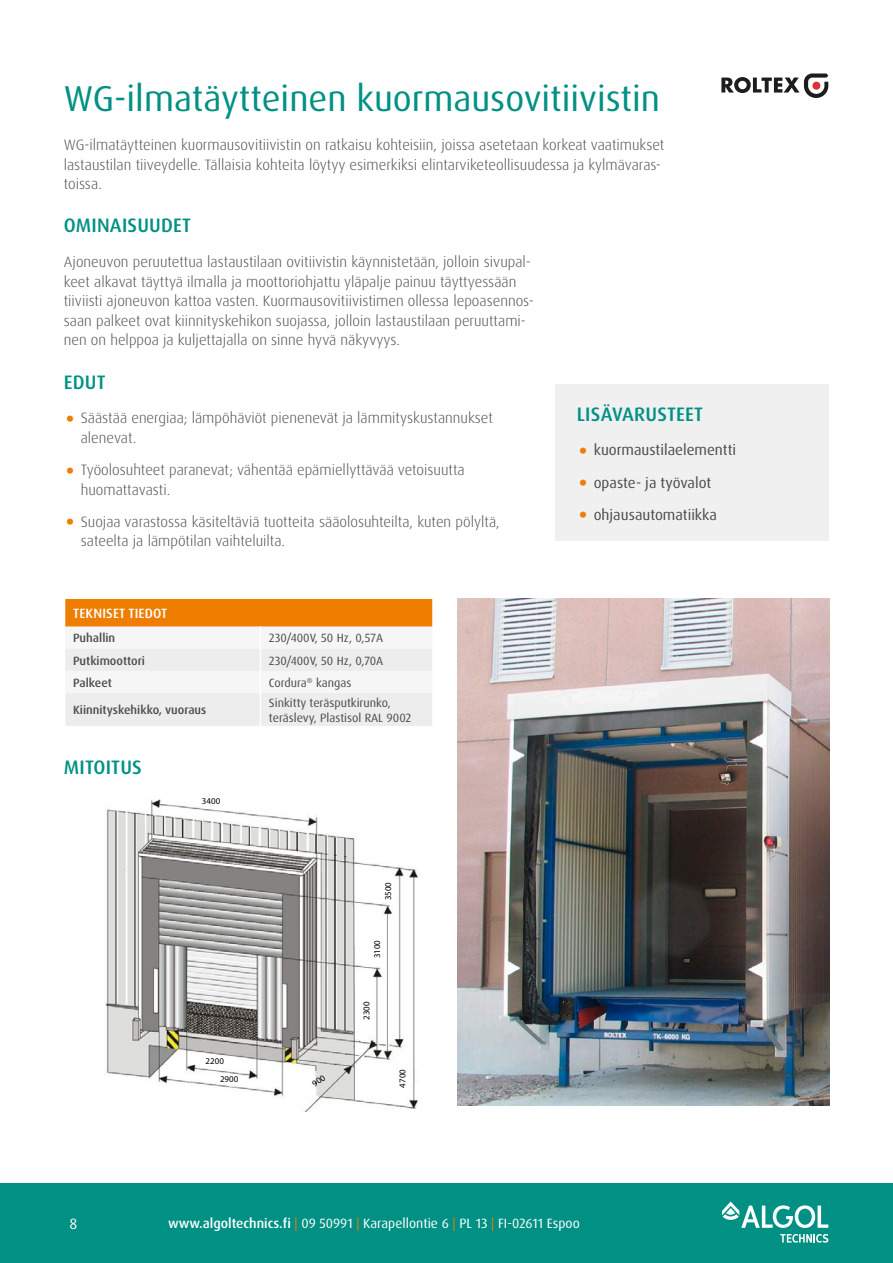
<style>
.page{position:relative;width:893px;height:1263px;background:#fff}
.page>*{position:absolute;margin:0;border:0;box-sizing:border-box;transform-origin:0 0}
.t1{font:36px "Dax Pro";color:#009184}
.t2{font:500 19.5px "Dax Pro";letter-spacing:.01em;color:#009184}
.t3{font:300 15px/19.5px "Dax Pro";color:#4b4b4a}
.t4{font:15px "Dax Pro";color:#4b4b4a}
.t5{font:15px "Dax Pro";color:#fff}
.t6{font:13.5px "Dax Pro";color:#fff}
.t7{font:500 13.5px "Dax Pro";letter-spacing:.01em;color:#fff}
.t8{font:12px/15px "Dax Pro";color:#4b4b4a}
.t9{font:500 12px "Dax Pro";color:#4b4b4a}
.t10{font:700 8.85px "Helvetica";letter-spacing:-.005em;color:#000}
.s1{font-size:43.5px;color:#ef7d00}
.s2{font-weight:300;font-size:43.5px;color:#ef7d00}
.s3{font-weight:500}
.s4{color:#ef7d00}
</style>
<div class="page">
<img style="left:457px;top:599px;width:372px;height:507px">
<div style="left:0;top:1183px;width:893px;height:80px;background:#009184"></div>
<svg style="left:780px;top:1234px;width:48px;height:8px"></svg>
<svg style="left:722px;top:1201px;width:106px;height:27px"></svg>
<svg style="left:721px;top:74px;width:107px;height:24px"></svg>
<div style="left:555px;top:384px;width:274px;height:157px;background:#f0f0f0"></div>
<svg style="left:64px;top:599px;width:369px;height:127px"></svg>
<hr style="left:432px;top:671px;width:2px;height:22px;background:#fff">
<hr style="left:64px;top:693px;width:1px;height:33px;background:#fff">
<hr style="left:260px;top:693px;width:1px;height:33px;background:#fff">
<hr style="left:432px;top:693px;width:2px;height:33px;background:#fff">
<img style="left:104px;top:799px;width:314px;height:312px">
<svg style="left:311px;top:1074px;width:15px;height:13px"></svg>
<h1 class="t1" style="left:64px;top:76px;width:598px">WG-ilmatäytteinen kuormausovitiivistin</h1>
<p class="t3" style="left:64px;top:135px;width:602px">WG-ilmatäytteinen kuormausovitiivistin on ratkaisu kohteisiin, joissa asetetaan korkeat vaatimukset lastaustilan tiiveydelle. Tällaisia kohteita löytyy esimerkiksi elintarviketeollisuudessa ja kylmävaras&shy;toissa.</p>
<h2 class="t2" style="left:64px;top:213px;width:129px">OMINAISUUDET</h2>
<p class="t3" style="left:64px;top:252px;width:471px">Ajoneuvon peruutettua lastaustilaan ovitiivistin käynnistetään, jolloin sivupal&shy;keet alkavat täyttyä ilmalla ja moottoriohjattu yläpalje painuu täyttyessään tiiviisti ajoneuvon kattoa vasten. Kuormausovitiivistimen ollessa lepoasennos&shy;saan palkeet ovat kiinnityskehikon suojassa, jolloin lastaustilaan peruuttami&shy;nen on helppoa ja kuljettajalla on sinne hyvä näkyvyys.</p>
<h2 class="t2" style="left:64px;top:369px;width:43px">EDUT</h2>
<p class="t3" style="left:81px;top:408px;width:414px;text-indent:-17px"><span class="s1">•</span> Säästää energiaa; lämpöhäviöt pienenevät ja lämmityskustannukset alenevat.</p>
<p class="t3" style="left:81px;top:460px;width:385px;text-indent:-17px"><span class="s1">•</span> Työolosuhteet paranevat; vähentää epämiellyttävää vetoisuutta huomattavasti.</p>
<p class="t3" style="left:81px;top:512px;width:420px;text-indent:-17px"><span class="s1">•</span> Suojaa varastossa käsiteltäviä tuotteita sääolosuhteilta, kuten pölyltä, sateelta ja lämpötilan vaihteluilta.</p>
<p class="t7" style="left:73px;top:604px;width:96px">TEKNISET TIEDOT</p>
<p class="t9" style="left:73px;top:630px;width:44px">Puhallin</p>
<p class="t8" style="left:269px;top:631px;width:116px">230/400V, 50 Hz, 0,57A</p>
<p class="t9" style="left:73px;top:653px;width:73px">Putkimoottori</p>
<p class="t8" style="left:269px;top:653px;width:116px">230/400V, 50 Hz, 0,70A</p>
<p class="t9" style="left:73px;top:675px;width:40px">Palkeet</p>
<p class="t8" style="left:269px;top:675px;width:84px">Cordura<sup>®</sup> kangas</p>
<p class="t9" style="left:73px;top:702px;width:135px">Kiinnityskehikko, vuoraus</p>
<p class="t8" style="left:269px;top:695px;width:144px">Sinkitty teräsputkirunko, teräslevy, Plastisol RAL 9002</p>
<h2 class="t2" style="left:64px;top:755px;width:80px">MITOITUS</h2>
<p class="t10" style="left:202px;top:795px;width:20px">3400</p>
<p class="t10" style="left:383px;top:900px;width:20px;rotate:-90deg">3500</p>
<p class="t10" style="left:372px;top:958px;width:20px;rotate:-90deg">3100</p>
<p class="t10" style="left:206px;top:1056px;width:20px">2200</p>
<p class="t10" style="left:220px;top:1074px;width:20px">2900</p>
<p class="t10" style="left:361px;top:1020px;width:20px;rotate:-90deg">2300</p>
<p class="t10" style="left:397px;top:1087px;width:20px;rotate:-90deg">4700</p>
<h2 class="t2" style="left:577px;top:402px;width:128px">LISÄVARUSTEET</h2>
<p class="t4" style="left:577px;top:440px;width:161px"><span class="s2">•</span> kuormaustilaelementti</p>
<p class="t4" style="left:577px;top:473px;width:136px"><span class="s2">•</span> opaste- ja työvalot</p>
<p class="t4" style="left:577px;top:505px;width:142px"><span class="s2">•</span> ohjausautomatiikka</p>
<p class="t5" style="left:69px;top:1214px;width:9px">8</p>
<p class="t6" style="left:168px;top:1215px;width:413px"><span class="s3">www.algoltechnics.fi</span> <span class="s4">|</span> 09 50991 <span class="s4">|</span> Karapellontie 6 <span class="s4">|</span> PL 13 <span class="s4">|</span> FI-02611 Espoo</p>
</div>
